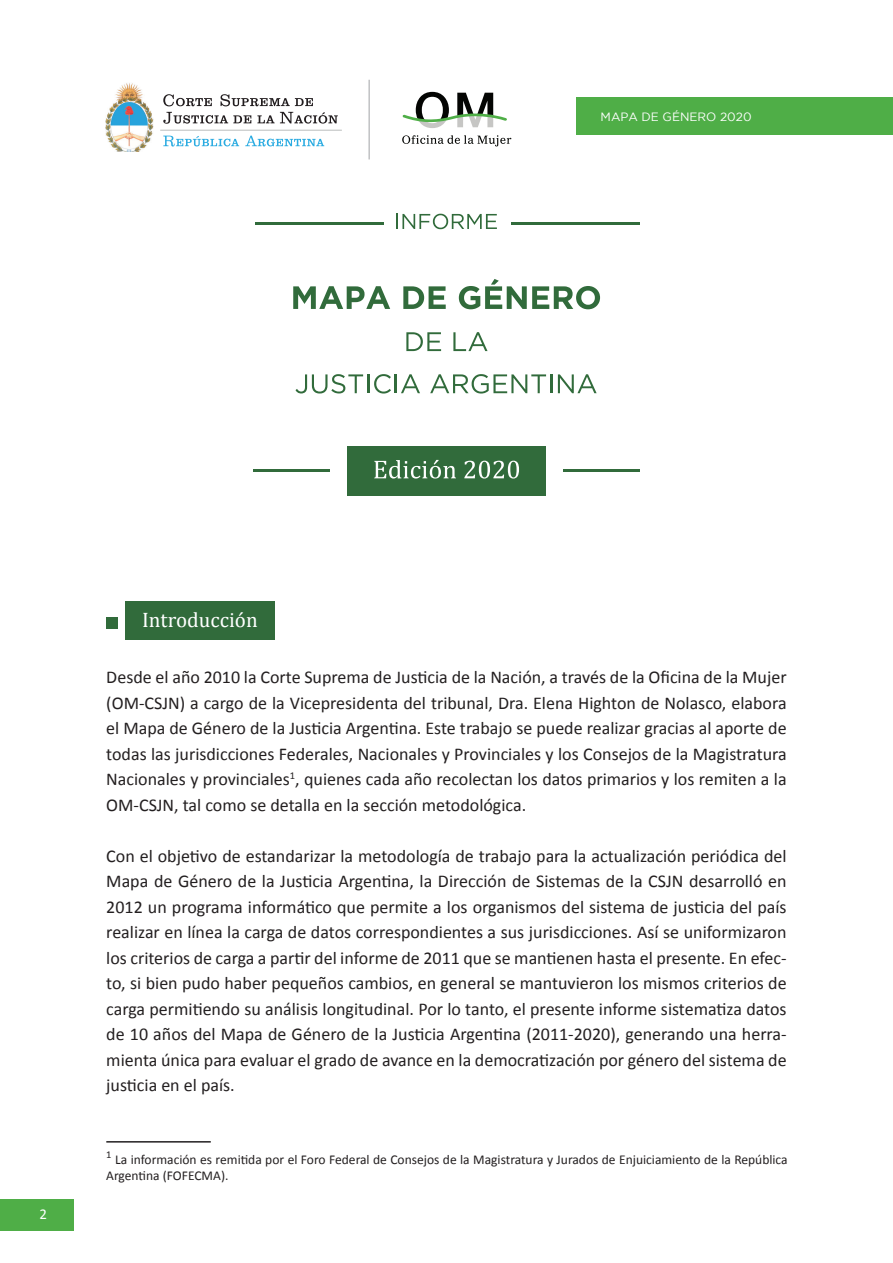
<style>
.page{position:relative;width:893px;height:1263px;background:#fff}
.page>*{position:absolute;margin:0;border:0;box-sizing:border-box;transform-origin:0 0}
.t1{font:21px "Cambria";color:#fff}
.t2{font:18px/25.5px "Calibri";color:#231f20;text-align:justify}
.t3{font:15px "Calibri";color:#fff}
.t4{font:13.5px/16.5px "Calibri";color:#231f20}
.t5{font:12px "Gotham";color:#fff}
</style>
<div class="page">
<div style="left:0;top:1199px;width:74px;height:31px;background:#4fae47"></div>
<svg style="left:402px;top:135px;width:109px;height:11px"></svg>
<svg style="left:402px;top:92px;width:105px;height:36px"></svg>
<img style="left:105px;top:83px;width:49px;height:69px">
<svg style="left:163px;top:112px;width:175px;height:12px"></svg>
<svg style="left:163px;top:94px;width:150px;height:12px"></svg>
<svg style="left:163px;top:136px;width:161px;height:11px"></svg>
<hr style="left:160px;top:130px;width:182px;height:1px;background:#bcbfbe">
<hr style="left:368px;top:80px;width:2px;height:79px;background:#c1c2c4">
<div style="left:576px;top:98px;width:317px;height:37px;background:#4fae47"></div>
<div style="left:126px;top:602px;width:149px;height:38px;background:#316b3b"></div>
<div style="left:106px;top:617px;width:12px;height:12px;background:#316b3b"></div>
<svg style="left:396px;top:214px;width:101px;height:15px"></svg>
<svg style="left:293px;top:286px;width:97px;height:23px"></svg>
<svg style="left:403px;top:286px;width:43px;height:23px"></svg>
<svg style="left:459px;top:279px;width:141px;height:30px"></svg>
<svg style="left:406px;top:332px;width:35px;height:19px"></svg>
<svg style="left:453px;top:332px;width:34px;height:19px"></svg>
<svg style="left:295px;top:374px;width:125px;height:19px"></svg>
<svg style="left:430px;top:374px;width:122px;height:19px"></svg>
<svg style="left:558px;top:374px;width:39px;height:19px"></svg>
<hr style="left:511px;top:223px;width:129px;height:2px;background:#316b3b">
<hr style="left:256px;top:223px;width:128px;height:2px;background:#316b3b">
<hr style="left:563px;top:469px;width:77px;height:2px;background:#316b3b">
<hr style="left:253px;top:469px;width:77px;height:2px;background:#316b3b">
<div style="left:347px;top:446px;width:199px;height:50px;background:#316b3b"></div>
<svg style="left:374px;top:460px;width:82px;height:18px"></svg>
<svg style="left:464px;top:461px;width:55px;height:17px"></svg>
<hr style="left:106px;top:1141px;width:105px;height:1px;background:#231f20">
<p class="t5" style="left:601px;top:111px;width:152px">MAPA DE GÉNERO 2020</p>
<p class="t3" style="left:39px;top:1204px;width:9px">2</p>
<p class="t1" style="left:142px;top:607px;width:117px">Introducción</p>
<p class="t2" style="left:106px;top:665px;width:682px">Desde el año 2010 la Corte Suprema de Justicia de la Nación, a través de la Oficina de la Mujer (OM-CSJN) a cargo de la Vicepresidenta del tribunal, Dra. Elena Highton de Nolasco, elabora el Mapa de Género de la Justicia Argentina. Este trabajo se puede realizar gracias al aporte de todas las jurisdicciones Federales, Nacionales y Provinciales y los Consejos de la Magistratura Nacionales y provinciales<sup>1</sup>, quienes cada año recolectan los datos primarios y los remiten a la OM-CSJN, tal como se detalla en la sección metodológica.</p>
<p class="t2" style="left:106px;top:843px;width:682px">Con el objetivo de estandarizar la metodología de trabajo para la actualización periódica del Mapa de Género de la Justicia Argentina, la Dirección de Sistemas de la CSJN desarrolló en 2012 un programa informático que permite a los organismos del sistema de justicia del país realizar en línea la carga de datos correspondientes a sus jurisdicciones. Así se uniformizaron los criterios de carga a partir del informe de 2011 que se mantienen hasta el presente. En efec&shy;to, si bien pudo haber pequeños cambios, en general se mantuvieron los mismos criterios de carga permitiendo su análisis longitudinal. Por lo tanto, el presente informe sistematiza datos de 10 años del Mapa de Género de la Justicia Argentina (2011-2020), generando una herra&shy;mienta única para evaluar el grado de avance en la democratización por género del sistema de justicia en el país.</p>
<p class="t4" style="left:106px;top:1151px;width:683px"><sup>1</sup> La información es remitida por el Foro Federal de Consejos de la Magistratura y Jurados de Enjuiciamiento de la República<br>Argentina (FOFECMA).</p>
</div>
